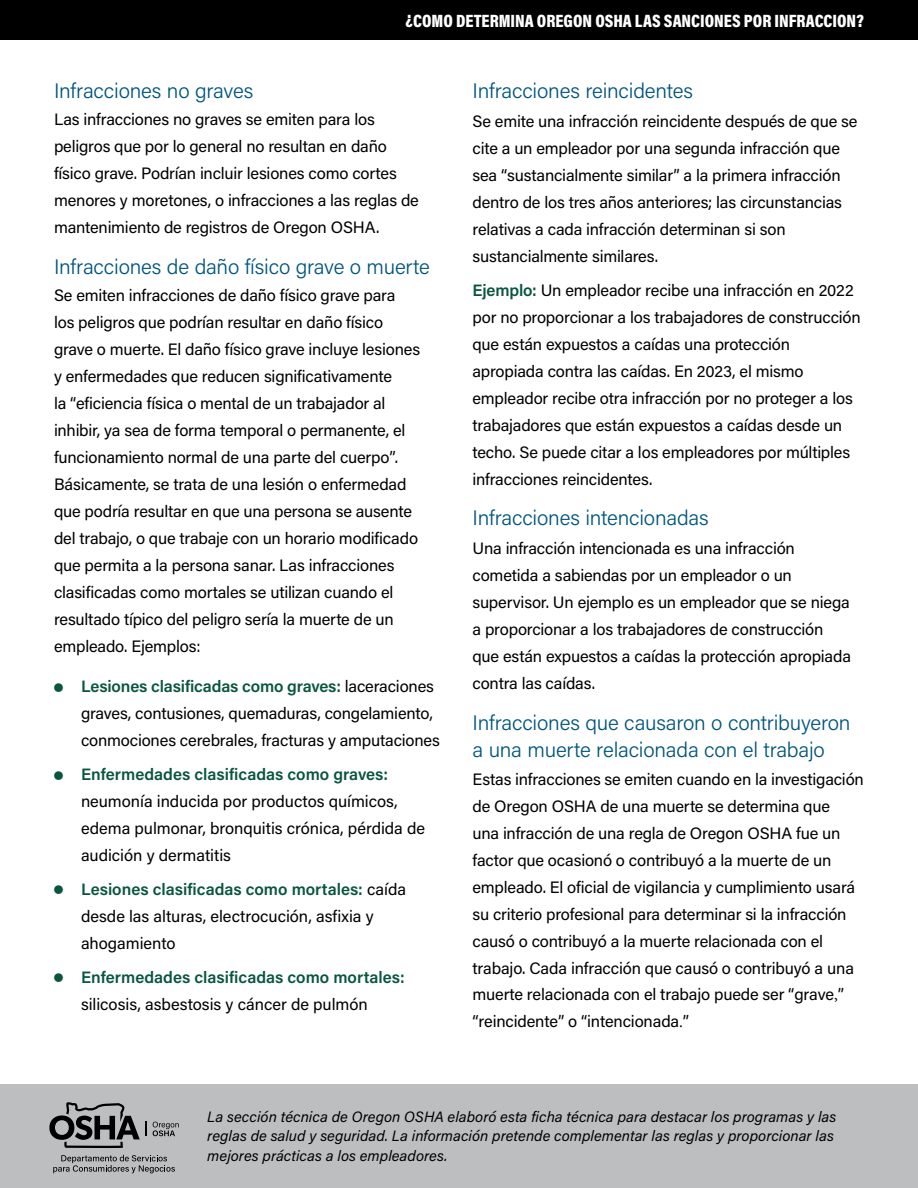
<style>
.page{position:relative;width:918px;height:1188px;background:#fff}
.page>*{position:absolute;margin:0;border:0;box-sizing:border-box;transform-origin:0 0}
.t1{font:300 21px/27px "Acumin Pro";letter-spacing:-.01em;color:#00567d}
.t2{font:900 18px "Acumin Pro Cond";color:#fff}
.t3{font:16.5px/27px "Acumin Pro";letter-spacing:-.01em;color:#000}
.t4{font:600 16.5px "Acumin Pro";color:#095540}
.t5{font:italic 15px/19.5px "Acumin Pro";color:#000}
.s1{font-weight:600;color:#095540}
.s2{font-family:"Minion Pro"}
</style>
<div class="page">
<div style="left:0;top:0;width:918px;height:40px;background:#000"></div>
<div style="left:0;top:1084px;width:918px;height:104px;background:#bcbec0"></div>
<svg style="left:49px;top:1102px;width:98px;height:46px"></svg>
<svg style="left:153px;top:1122px;width:26px;height:14px"></svg>
<svg style="left:53px;top:1155px;width:122px;height:18px"></svg>
<p class="t2" style="left:405px;top:9px;width:460px">¿COMO DETERMINA OREGON OSHA LAS SANCIONES POR INFRACCION?</p>
<p class="t1" style="left:54px;top:77px;width:201px">Infracciones no graves</p>
<p class="t3" style="left:54px;top:105px;width:366px">Las infracciones no graves se emiten para los peligros que por lo general no resultan en daño físico grave. Podrían incluir lesiones como cortes menores y moretones, o infracciones a las reglas de mantenimiento de registros de Oregon OSHA.</p>
<p class="t1" style="left:54px;top:252px;width:378px">Infracciones de daño físico grave o muerte</p>
<p class="t3" style="left:54px;top:281px;width:368px">Se emiten infracciones de daño físico grave para<br>los peligros que podrían resultar en daño físico grave o muerte. El daño físico grave incluye lesiones y enfermedades que reducen significativamente<br>la “eficiencia física o mental de un trabajador al inhibir, ya sea de forma temporal o permanente, el funcionamiento normal de una parte del cuerpo”.<br>Básicamente, se trata de una lesión o enfermedad que podría resultar en que una persona se ausente del trabajo, o que trabaje con un horario modificado que permita a la persona sanar. Las infracciones clasificadas como mortales se utilizan cuando el resultado típico del peligro sería la muerte de un empleado. Ejemplos:</p>
<p class="t3" style="left:81px;top:672px;width:360px"><span class="s1">Lesiones clasificadas como graves:</span> laceraciones graves, contusiones, quemaduras, congelamiento, conmociones cerebrales, fracturas y amputaciones</p>
<p class="t4" style="left:81px;top:763px;width:309px">Enfermedades clasificadas como graves:</p>
<p class="t3" style="left:81px;top:787px;width:346px">neumonía inducida por productos químicos, edema pulmonar, bronquitis crónica, pérdida de audición y dermatitis</p>
<p class="t3" style="left:81px;top:875px;width:327px"><span class="s1">Lesiones clasificadas como mortales:</span> caída desde las alturas, electrocución, asfixia y ahogamiento</p>
<p class="t4" style="left:81px;top:965px;width:325px">Enfermedades clasificadas como mortales:</p>
<p class="t3" style="left:81px;top:990px;width:288px">silicosis, asbestosis y cáncer de pulmón</p>
<p class="t1" style="left:472px;top:77px;width:222px">Infracciones reincidentes</p>
<p class="t3" style="left:472px;top:107px;width:387px">Se emite una infracción reincidente después de que se cite a un empleador por una segunda infracción que sea “sustancialmente similar” a la primera infracción dentro de los tres años anteriores; las circunstancias relativas a cada infracción determinan si son sustancialmente similares.</p>
<p class="t3" style="left:472px;top:276px;width:390px"><span class="s1">Ejemplo:</span> Un empleador recibe una infracción en 2022 por no proporcionar a los trabajadores de construcción que están expuestos a caídas una protección apropiada contra las caídas. En 2023, el mismo empleador recibe otra infracción por no proteger a los trabajadores que están expuestos a caídas desde un techo. Se puede citar a los empleadores por múltiples infracciones reincidentes.</p>
<p class="t1" style="left:472px;top:504px;width:238px">Infracciones intencionadas</p>
<p class="t3" style="left:472px;top:534px;width:380px">Una infracción intencionada es una infracción cometida a sabiendas por un empleador o un supervisor. Un ejemplo es un empleador que se niega a proporcionar a los trabajadores de construcción que están expuestos a caídas la protección apropiada contra las caídas.</p>
<p class="t1" style="left:472px;top:708px;width:380px">Infracciones que causaron o contribuyeron a una muerte relacionada con el trabajo</p>
<p class="t3" style="left:472px;top:766px;width:393px">Estas infracciones se emiten cuando en la investigación de Oregon OSHA de una muerte se determina que<br>una infracción de una regla de Oregon OSHA fue un factor que ocasionó o contribuyó a la muerte de un empleado. El oficial de vigilancia y cumplimiento usará su criterio profesional para determinar si la infracción causó o contribuyó a la muerte relacionada con el trabajo. Cada infracción que causó o contribuyó a una muerte relacionada con el trabajo puede ser “grave<span class="s2">,</span>” “reincidente” o “intencionada<span class="s2">.</span>”</p>
<p class="t5" style="left:207px;top:1106px;width:631px">La sección técnica de Oregon OSHA elaboró esta ficha técnica para destacar los programas y las reglas de salud y seguridad. La información pretende complementar las reglas y proporcionar las mejores prácticas a los empleadores.</p>
</div>
